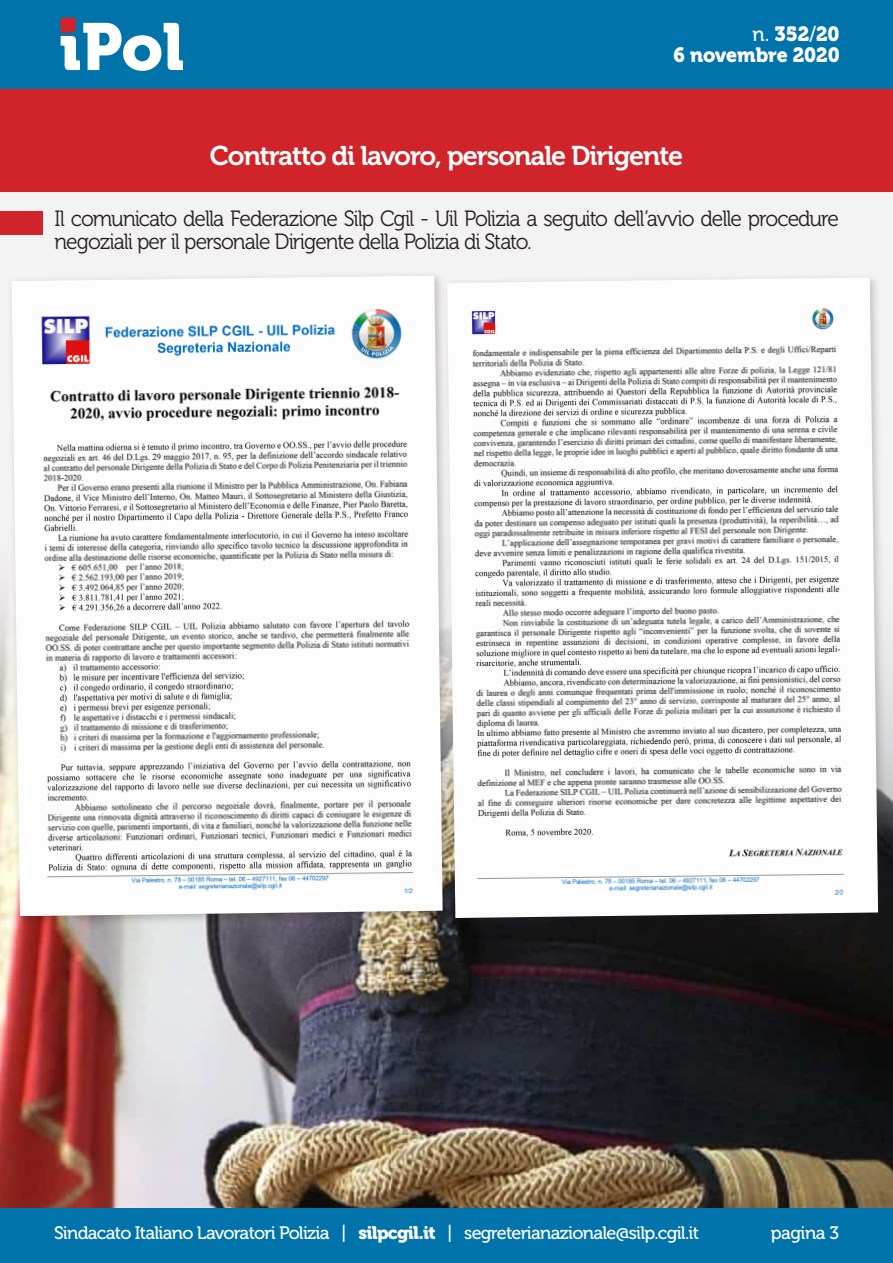
<style>
.page{position:relative;width:893px;height:1263px;background:#fff}
.page>*{position:absolute;margin:0;border:0;box-sizing:border-box;transform-origin:0 0}
.t1{font:66px "Museo 900";color:#fff}
.t2{font:27px "Museo 700";letter-spacing:-.04em;color:#fff}
.t3{font:22.05px/22.5px "Museo 300";letter-spacing:-.05em;color:#231f20;scale:.95 1}
.t4{font:20.4px "Museo 900";letter-spacing:-.005em;color:#fff;scale:.95 1}
.t5{font:18px "Museo 500";letter-spacing:-.04em;color:#fff}
.s1{font-family:"Museo 500"}
.s2{font-family:"Museo 900"}
</style>
<div class="page">
<div style="left:0;top:85px;width:893px;height:1133px;background:#f4f3f3"></div>
<div style="left:0;top:0;width:893px;height:88px;background:#0074aa"></div>
<svg style="left:60px;top:17px;width:16px;height:16px"></svg>
<svg style="left:61px;top:18px;width:15px;height:15px"></svg>
<div style="left:0;top:89px;width:893px;height:102px;background:#d1232a"></div>
<div style="left:0;top:212px;width:43px;height:23px;background:#d1232a"></div>
<img style="left:0;top:592px;width:893px;height:617px">
<div style="left:6px;top:270px;width:447px;height:657px;background:#231f20;opacity:.25"></div>
<img style="left:12px;top:276px;width:430px;height:640px">
<div style="left:0;top:1209px;width:893px;height:54px;background:#0074aa"></div>
<div style="left:442px;top:272px;width:447px;height:657px;background:#231f20;opacity:.25"></div>
<img style="left:447px;top:277px;width:431px;height:641px">
<p class="t1" style="left:59px;top:9px;width:127px">iPol</p>
<p class="t4" style="left:752px;top:22px;width:93px"><span class="s1">n.</span> 352<span class="s1">/</span>20</p>
<p class="t4" style="left:674px;top:43px;width:176px">6 novembre 2020</p>
<p class="t2" style="left:210px;top:140px;width:475px">Contratto di lavoro, personale Dirigente</p>
<p class="t3" style="left:54px;top:208px;width:827px">Il comunicato della Federazione Silp Cgil - Uil Polizia a seguito dell’avvio delle procedure negoziali per il personale Dirigente della Polizia di Stato.</p>
<p class="t5" style="left:54px;top:1223px;width:647px">Sindacato Italiano Lavoratori Polizia | <span class="s2">silpcgil.it</span> | segreterianazionale@silp.cgil.it</p>
<p class="t5" style="left:771px;top:1223px;width:70px">pagina 3</p>
</div>
